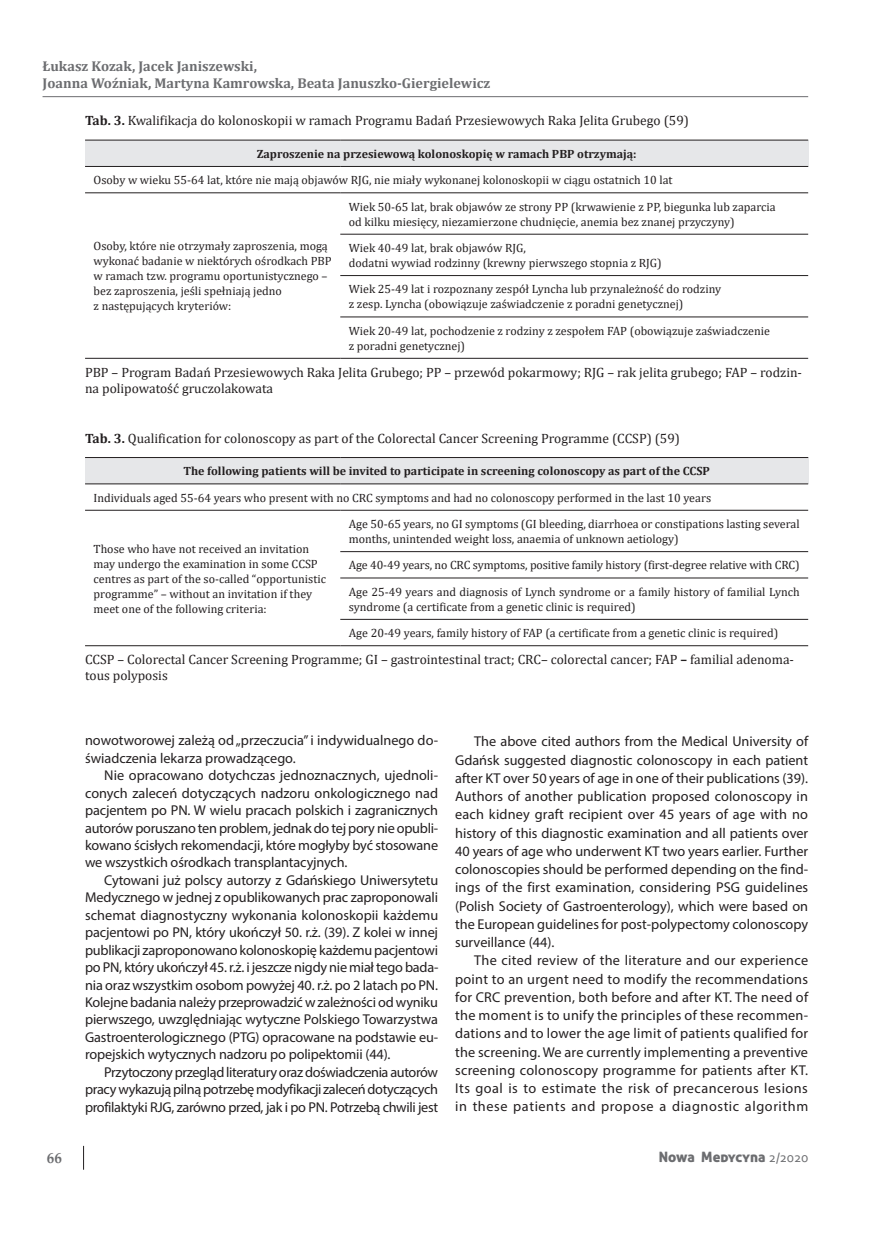
<style>
.page{position:relative;width:872px;height:1234px;background:#fff}
.page>*{position:absolute;margin:0;border:0;box-sizing:border-box;transform-origin:0 0}
.t1{font:700 15px "Palatino Linotype";color:#6c6d70}
.t2{font:14.25px/18.3px "Myriad Pro";color:#231f20;text-align:justify}
.t3{font:700 14.25px/17.1px "Cambria";color:#6c6d70}
.t4{font:14.25px "Aller Display";letter-spacing:-.005em;color:#6c6d70}
.t5{font:13.5px/15.8px "Cambria";color:#231f20}
.t6{font:12px/15px "Cambria";color:#231f20}
.t7{font:700 12px "Cambria";color:#231f20}
.s1{font-weight:700}
.s2{font-family:"Corbel"}
</style>
<div class="page">
<hr style="left:43px;top:96px;width:765px;height:1px;background:#6c6d70">
<svg style="left:83px;top:1145px;width:1px;height:24px"></svg>
<div style="left:85px;top:140px;width:723px;height:26px;background:#e6e7e9"></div>
<hr style="left:85px;top:140px;width:255px;height:1px;background:#231f20">
<hr style="left:340px;top:140px;width:468px;height:1px;background:#231f20">
<hr style="left:85px;top:166px;width:255px;height:1px;background:#231f20">
<hr style="left:340px;top:166px;width:468px;height:1px;background:#231f20">
<hr style="left:85px;top:192px;width:255px;height:1px;background:#231f20">
<hr style="left:85px;top:358px;width:255px;height:1px;background:#231f20">
<hr style="left:340px;top:192px;width:468px;height:1px;background:#231f20">
<hr style="left:340px;top:234px;width:468px;height:1px;background:#231f20">
<hr style="left:340px;top:275px;width:468px;height:1px;background:#231f20">
<hr style="left:340px;top:316px;width:468px;height:1px;background:#231f20">
<hr style="left:340px;top:358px;width:468px;height:1px;background:#231f20">
<div style="left:85px;top:457px;width:723px;height:27px;background:#e6e7e9"></div>
<hr style="left:85px;top:457px;width:255px;height:1px;background:#231f20">
<hr style="left:340px;top:457px;width:468px;height:1px;background:#231f20">
<hr style="left:85px;top:483px;width:255px;height:1px;background:#231f20">
<hr style="left:340px;top:483px;width:468px;height:1px;background:#231f20">
<hr style="left:85px;top:510px;width:255px;height:1px;background:#231f20">
<hr style="left:340px;top:510px;width:468px;height:1px;background:#231f20">
<hr style="left:340px;top:551px;width:468px;height:1px;background:#231f20">
<hr style="left:340px;top:577px;width:468px;height:1px;background:#231f20">
<hr style="left:340px;top:619px;width:468px;height:1px;background:#231f20">
<hr style="left:85px;top:645px;width:255px;height:1px;background:#231f20">
<hr style="left:340px;top:645px;width:468px;height:1px;background:#231f20">
<p class="t3" style="left:43px;top:57px;width:449px">Łukasz Kozak, Jacek Janiszewski,<br>Joanna Woźniak, Martyna Kamrowska, Beata Januszko-Giergielewicz</p>
<p class="t5" style="left:85px;top:113px;width:605px"><span class="s1">Tab. 3.</span> Kwalifikacja do kolonoskopii w ramach Programu Badań Przesiewowych Raka Jelita Grubego (59)</p>
<p class="t7" style="left:257px;top:145px;width:381px">Zaproszenie na przesiewową kolonoskopię w ramach PBP otrzymają:</p>
<p class="t6" style="left:94px;top:173px;width:580px">Osoby w wieku 55-64 lat, które nie mają objawów RJG, nie miały wykonanej kolonoskopii w ciągu ostatnich 10 lat</p>
<p class="t6" style="left:349px;top:199px;width:428px">Wiek 50-65 lat, brak objawów ze strony PP (krwawienie z PP, biegunka lub zaparcia od kilku miesięcy, niezamierzone chudnięcie, anemia bez znanej przyczyny)</p>
<p class="t6" style="left:349px;top:240px;width:314px">Wiek 40-49 lat, brak objawów RJG,<br>dodatni wywiad rodzinny (krewny pierwszego stopnia z RJG)</p>
<p class="t6" style="left:349px;top:282px;width:374px">Wiek 25-49 lat i rozpoznany zespół Lyncha lub przynależność do rodziny z zesp. Lyncha (obowiązuje zaświadczenie z poradni genetycznej)</p>
<p class="t6" style="left:349px;top:323px;width:422px">Wiek 20-49 lat, pochodzenie z rodziny z zespołem FAP (obowiązuje zaświadczenie z poradni genetycznej)</p>
<p class="t5" style="left:85px;top:364px;width:718px">PBP – Program Badań Przesiewowych Raka Jelita Grubego; PP – przewód pokarmowy; RJG – rak jelita grubego; FAP – rodzin&shy;na polipowatość gruczolakowata</p>
<p class="t5" style="left:85px;top:430px;width:596px"><span class="s1">Tab. 3.</span> Qualification for colonoscopy as part of the Colorectal Cancer Screening Programme (CCSP) (59)</p>
<p class="t7" style="left:183px;top:462px;width:528px">The following patients will be invited to participate in screening colonoscopy as part of the CCSP</p>
<p class="t6" style="left:94px;top:490px;width:619px">Individuals aged 55-64 years who present with no CRC symptoms and had no colonoscopy performed in the last 10 years</p>
<p class="t6" style="left:94px;top:541px;width:234px">Those who have not received an invitation may undergo the examination in some CCSP centres as part of the so-called “opportunistic programme” – without an invitation if they meet one of the following criteria:</p>
<p class="t6" style="left:94px;top:238px;width:240px">Osoby, które nie otrzymały zaproszenia, mogą wykonać badanie w niektórych ośrodkach PBP w ramach tzw. programu oportunistycznego – bez zaproszenia, jeśli spełniają jedno<br>z następujących kryteriów:</p>
<p class="t6" style="left:349px;top:516px;width:452px">Age 50-65 years, no GI symptoms (GI bleeding, diarrhoea or constipations lasting several months, unintended weight loss, anaemia of unknown aetiology)</p>
<p class="t6" style="left:349px;top:552px;width:452px;line-height:26.4px">Age 40-49 years, no CRC symptoms, positive family history (first-degree relative with CRC)<br>Age 25-49 years and diagnosis of Lynch syndrome or a family history of familial Lynch</p>
<p class="t6" style="left:349px;top:593px;width:431px;line-height:26.4px">syndrome (a certificate from a genetic clinic is required)<br>Age 20-49 years, family history of FAP (a certificate from a genetic clinic is required)</p>
<p class="t5" style="left:85px;top:651px;width:710px">CCSP – Colorectal Cancer Screening Programme; GI – gastrointestinal tract; CRC– colorectal cancer; FAP <span class="s1">–</span> familial adenoma&shy;tous polyposis</p>
<p class="t2" style="left:85px;top:731px;width:354px;line-height:17.4px">nowotworowej zależą od „przeczucia” i indywidualnego do&shy;świadczenia lekarza prowadzącego.</p>
<p class="t2" style="left:85px;top:766px;width:354px;line-height:17.4px;text-indent:19px">Nie opracowano dotychczas jednoznacznych, ujednoli&shy;conych zaleceń dotyczących nadzoru onkologicznego nad pacjentem po PN. W wielu pracach polskich i zagranicznych autorów poruszano ten problem, jednak do tej pory nie opubli&shy;kowano ścisłych rekomendacji, które mogłyby być stosowane we wszystkich ośrodkach transplantacyjnych.</p>
<p class="t2" style="left:85px;top:871px;width:355px;line-height:17.4px;text-indent:19px">Cytowani już polscy autorzy z Gdańskiego Uniwersytetu Medycznego w jednej z opublikowanych prac zaproponowali schemat diagnostyczny wykonania kolonoskopii każdemu pacjentowi po PN, który ukończył 50. r.ż. (39). Z kolei w innej publikacji zaproponowano kolonoskopię każdemu pacjentowi po PN, który ukończył 45. r.ż. i jeszcze nigdy nie miał tego bada&shy;nia oraz wszystkim osobom powyżej 40. r.ż. po 2 latach po PN.<br>Kolejne badania należy przeprowadzić w zależności od wyniku pierwszego, uwzględniając wytyczne Polskiego Towarzystwa Gastroenterologicznego (PTG) opracowane na podstawie eu&shy;ropejskich wytycznych nadzoru po polipektomii (44).</p>
<p class="t2" style="left:85px;top:1062px;width:354px;line-height:17.4px;text-indent:19px">Przytoczony przegląd literatury oraz doświadczenia autorów pracy wykazują pilną potrzebę modyfikacjizaleceń dotyczących profilaktyki RJG, zarówno przed, jak i po PN. Potrzebą chwili jest</p>
<p class="t2" style="left:455px;top:732px;width:355px;text-indent:19px">The above cited authors from the Medical University of Gdańsk suggested diagnostic colonoscopy in each patient after KT over 50 years of age in one of their publications (39).<br>Authors of another publication proposed colonoscopy in each kidney graft recipient over 45 years of age with no history of this diagnostic examination and all patients over 40 years of age who underwent KT two years earlier. Further colonoscopies should be performed depending on the find&shy;ings of the first examination, considering PSG guidelines (Polish Society of Gastroenterology), which were based on the European guidelines for post-polypectomy colonoscopy surveillance (44).</p>
<p class="t2" style="left:455px;top:950px;width:354px;text-indent:19px">The cited review of the literature and our experience point to an urgent need to modify the recommendations for CRC prevention, both before and after KT. The need of the moment is to unify the principles of these recommen&shy;dations and to lower the age limit of patients qualified for the screening. We are currently implementing a preventive screening colonoscopy programme for patients after KT.<br>Its goal is to estimate the risk of precancerous lesions in these patients and propose a diagnostic algorithm</p>
<p class="t1" style="left:47px;top:1146px;width:17px">66</p>
<p class="t4" style="left:659px;top:1147px;width:151px">Nowa Medycyna <span class="s2">2/2020</span></p>
</div>
